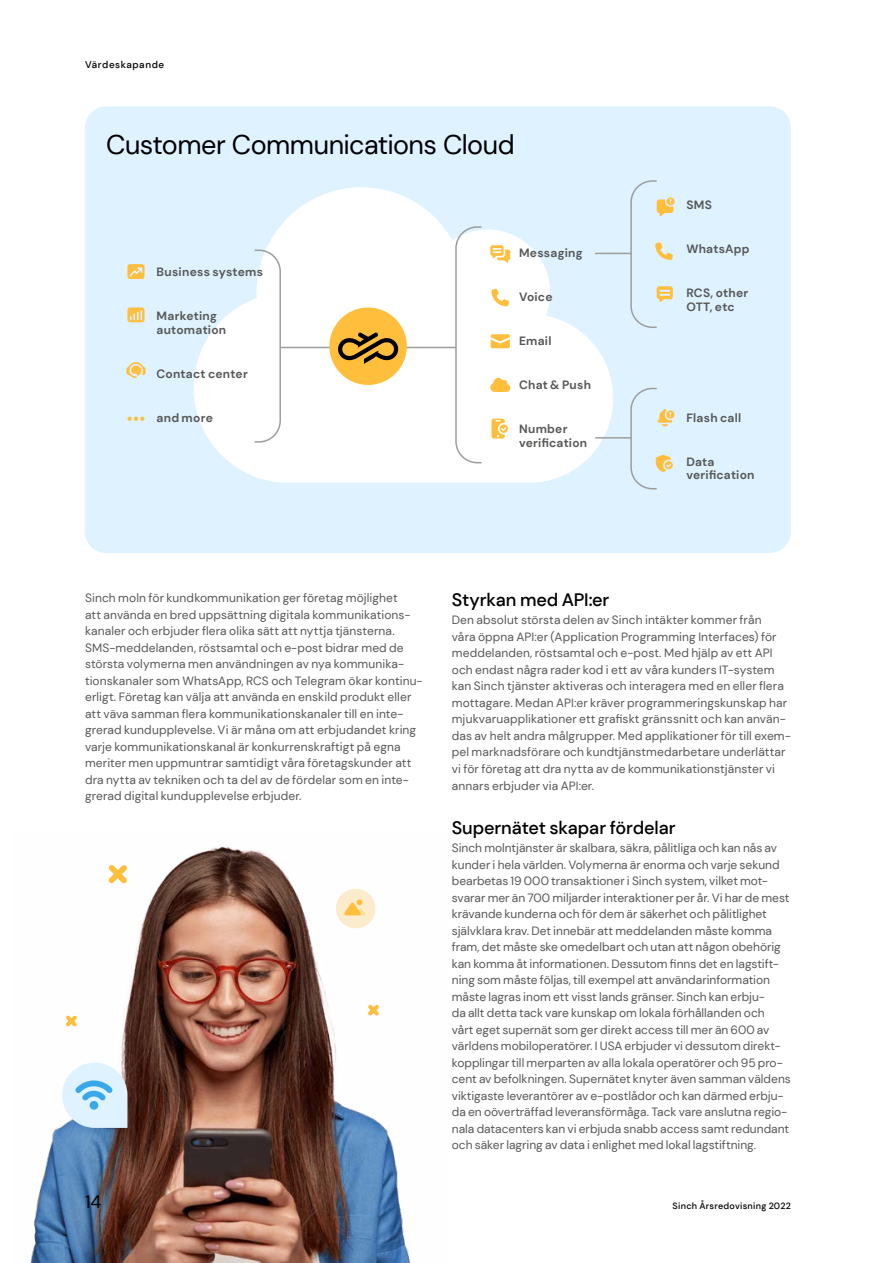
<style>
.page{position:relative;width:893px;height:1263px;background:#fff}
.page>*{position:absolute;margin:0;border:0;box-sizing:border-box;transform-origin:0 0}
.t1{font:27px "DM Sans";letter-spacing:-.02em;color:#000}
.t2{font:500 18px "DM Sans";letter-spacing:-.005em;color:#000}
.t3{font:18px "DM Sans";color:#000}
.t4{font:12px/16.5px "DM Sans";letter-spacing:.005em;color:#575756}
.t5{font:700 12px/13.5px "DM Sans";letter-spacing:.02em;color:#575756}
.t6{font:500 9.75px "DM Sans";letter-spacing:.06em;color:#000}
.t7{font:500 9px "DM Sans";letter-spacing:.03em;color:#000}
</style>
<div class="page">
<div style="left:85px;top:106px;width:706px;height:447px;background:#def2ff;border-radius:21px"></div>
<svg style="left:194px;top:187px;width:419px;height:296px;fill:#fff"></svg>
<img style="left:30px;top:846px;width:380px;height:417px">
<svg style="left:491px;top:334px;width:19px;height:14px"></svg>
<svg style="left:491px;top:289px;width:18px;height:17px"></svg>
<svg style="left:490px;top:245px;width:20px;height:18px"></svg>
<svg style="left:490px;top:378px;width:20px;height:14px"></svg>
<svg style="left:253px;top:249px;width:29px;height:194px;background:#f7f8f9"></svg>
<svg style="left:454px;top:226px;width:29px;height:238px;background:#f8f8f9"></svg>
<svg style="left:630px;top:180px;width:44px;height:148px"></svg>
<hr style="left:280px;top:347px;width:176px;height:1px;background:#9d9d9c">
<hr style="left:595px;top:437px;width:36px;height:2px;background:#9d9d9c">
<hr style="left:595px;top:253px;width:36px;height:1px;background:#9d9d9c">
<div style="left:329px;top:307px;width:78px;height:78px;background:#ffbe3c;border-radius:50%"></div>
<svg style="left:338px;top:332px;width:60px;height:32px"></svg>
<svg style="left:630px;top:387px;width:44px;height:103px"></svg>
<svg style="left:491px;top:419px;width:17px;height:20px"></svg>
<svg style="left:126px;top:362px;width:20px;height:16px"></svg>
<svg style="left:127px;top:417px;width:17px;height:4px"></svg>
<svg style="left:127px;top:264px;width:17px;height:15px"></svg>
<svg style="left:127px;top:307px;width:17px;height:15px"></svg>
<svg style="left:103px;top:860px;width:29px;height:28px"></svg>
<svg style="left:62px;top:1012px;width:18px;height:18px"></svg>
<svg style="left:364px;top:1001px;width:19px;height:18px"></svg>
<svg style="left:62px;top:1062px;width:65px;height:66px;background:#cde6f7"></svg>
<div style="left:90px;top:1101px;width:8px;height:9px;background:#3aa7ea;border-radius:50%"></div>
<div style="left:336px;top:889px;width:39px;height:39px;background:#fceccb;border-radius:50%"></div>
<svg style="left:344px;top:899px;width:21px;height:16px"></svg>
<p class="t6" style="left:85px;top:59px;width:81px">Värdeskapande</p>
<h1 class="t1" style="left:106px;top:128px;width:410px">Customer Communications Cloud</h1>
<p class="t5" style="left:156px;top:265px;width:108px">Business systems</p>
<p class="t5" style="left:156px;top:309px;width:71px">Marketing automation</p>
<p class="t5" style="left:156px;top:367px;width:93px">Contact center</p>
<p class="t5" style="left:156px;top:411px;width:58px">and more</p>
<p class="t5" style="left:519px;top:246px;width:65px">Messaging</p>
<p class="t5" style="left:519px;top:290px;width:35px">Voice</p>
<p class="t5" style="left:519px;top:334px;width:34px">Email</p>
<p class="t5" style="left:519px;top:378px;width:74px">Chat &amp; Push</p>
<p class="t5" style="left:519px;top:422px;width:70px">Number verification</p>
<p class="t5" style="left:686px;top:198px;width:27px">SMS</p>
<p class="t5" style="left:686px;top:242px;width:65px">WhatsApp</p>
<p class="t5" style="left:686px;top:286px;width:64px">RCS, other<br>OTT, etc</p>
<p class="t5" style="left:686px;top:411px;width:57px">Flash call</p>
<p class="t5" style="left:686px;top:455px;width:70px">Data verification</p>
<p class="t4" style="left:85px;top:589px;width:339px">Sinch moln för kundkommunikation ger företag möjlighet<br>att använda en bred uppsättning digitala kommunikations&shy;kanaler och erbjuder flera olika sätt att nyttja tjänsterna.<br>SMS-meddelanden, röstsamtal och e-post bidrar med de största volymerna men användningen av nya kommunika&shy;tionskanaler som WhatsApp, RCS och Telegram ökar kontinu&shy;erligt. Företag kan välja att använda en enskild produkt eller att väva samman flera kommunikationskanaler till en inte&shy;grerad kundupplevelse. Vi är måna om att erbjudandet kring varje kommunikationskanal är konkurrenskraftigt på egna meriter men uppmuntrar samtidigt våra företagskunder att dra nytta av tekniken och ta del av de fördelar som en inte&shy;grerad digital kundupplevelse erbjuder.</p>
<h2 class="t2" style="left:452px;top:589px;width:159px">Styrkan med API:er</h2>
<p class="t4" style="left:452px;top:612px;width:341px">Den absolut största delen av Sinch intäkter kommer från<br>våra öppna API:er (Application Programming Interfaces) för meddelanden, röstsamtal och e-post. Med hjälp av ett API och endast några rader kod i ett av våra kunders IT-system kan Sinch tjänster aktiveras och interagera med en eller flera mottagare. Medan API:er kräver programmeringskunskap har mjukvaruapplikationer ett grafiskt gränssnitt och kan använ&shy;das av helt andra målgrupper. Med applikationer för till exem&shy;pel marknadsförare och kundtjänstmedarbetare underlättar vi för företag att dra nytta av de kommunikationstjänster vi annars erbjuder via API:er.</p>
<h2 class="t2" style="left:452px;top:816px;width:225px">Supernätet skapar fördelar</h2>
<p class="t4" style="left:452px;top:839px;width:341px">Sinch molntjänster är skalbara, säkra, pålitliga och kan nås av kunder i hela världen. Volymerna är enorma och varje sekund bearbetas 19 000 transaktioner i Sinch system, vilket mot&shy;svarar mer än 700 miljarder interaktioner per år. Vi har de mest krävande kunderna och för dem är säkerhet och pålitlighet självklara krav. Det innebär att meddelanden måste komma fram, det måste ske omedelbart och utan att någon obehörig kan komma åt informationen. Dessutom finns det en lagstift&shy;ning som måste följas, till exempel att användarinformation måste lagras inom ett visst lands gränser. Sinch kan erbju-<br>da allt detta tack vare kunskap om lokala förhållanden och<br>vårt eget supernät som ger direkt access till mer än 600 av världens mobiloperatörer. I USA erbjuder vi dessutom direkt&shy;kopplingar till merparten av alla lokala operatörer och 95 pro&shy;cent av befolkningen. Supernätet knyter även samman väldens viktigaste leverantörer av e-postlådor och kan därmed erbju&shy;da en oöverträffad leveransförmåga. Tack vare anslutna regio&shy;nala datacenters kan vi erbjuda snabb access samt redundant och säker lagring av data i enlighet med lokal lagstiftning.</p>
<h2 class="t3" style="left:85px;top:1190px;width:18px">14</h2>
<p class="t7" style="left:673px;top:1200px;width:120px">Sinch Årsredovisning 2022</p>
</div>
